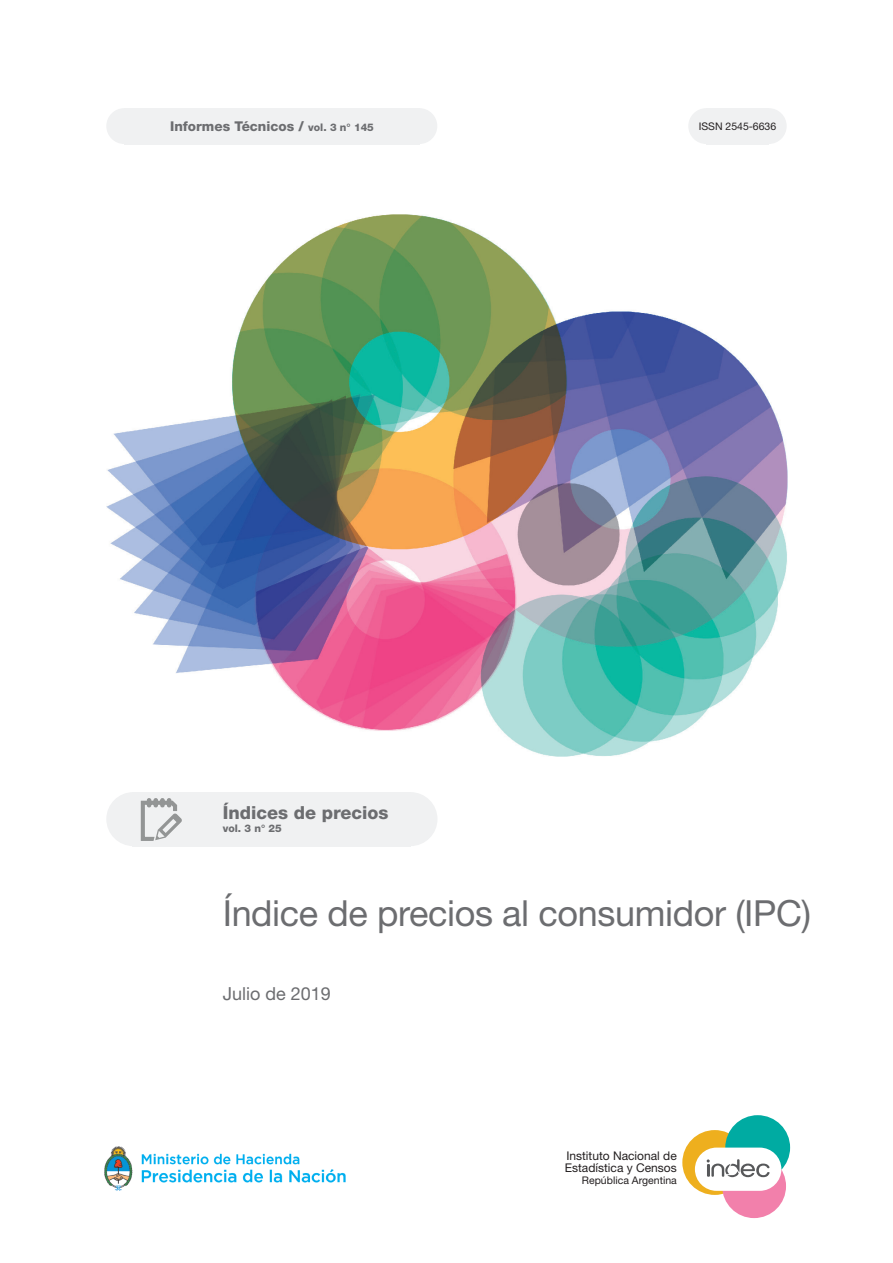
<style>
.page{position:relative;width:893px;height:1263px;background:#fff}
.page>*{position:absolute;margin:0;border:0;box-sizing:border-box;transform-origin:0 0}
.t1{font:36px "Helvetica Neue LT Std";letter-spacing:-.01em;color:#6c6d70}
.t2{font:800 18px "Helvetica Neue LT Std";color:#6c6d70}
.t3{font:18px "Helvetica Neue LT Std";color:#6c6d70}
.t4{font:800 13.5px "Helvetica Neue LT Std";color:#6c6d70}
.t5{font:12px/12px "Helvetica Neue LT Std";color:#231f20}
.t6{font:10.5px "Helvetica Neue LT Std";color:#231f20}
.t7{font:800 10.5px "Helvetica Neue LT Std";color:#6c6d70}
.s1{font-size:10.5px}
</style>
<div class="page">
<div style="left:128px;top:108px;width:287px;height:36px;background:#f0f1f2"></div>
<svg style="left:710px;top:108px;width:55px;height:36px"></svg>
<div style="left:106px;top:108px;width:36px;height:36px;background:#f0f1f2;border-radius:50%"></div>
<div style="left:106px;top:792px;width:54px;height:54px;background:#f0f1f2;border-radius:50%"></div>
<div style="left:383px;top:792px;width:54px;height:54px;background:#f0f1f2;border-radius:50%"></div>
<div style="left:688px;top:108px;width:36px;height:36px;background:#f0f1f2;border-radius:50%"></div>
<div style="left:401px;top:108px;width:36px;height:36px;background:#f0f1f2;border-radius:50%"></div>
<div style="left:751px;top:108px;width:36px;height:36px;background:#f0f1f2;border-radius:50%"></div>
<div style="left:682px;top:1130px;width:65px;height:65px;background:#eeaf1e;border-radius:50%"></div>
<div style="left:725px;top:1115px;width:65px;height:65px;background:#00aba2;border-radius:50%"></div>
<div style="left:722px;top:1154px;width:64px;height:64px;background:#f280ab;border-radius:50%"></div>
<div style="left:695px;top:1147px;width:86px;height:44px;background:#fff;border-radius:22px"></div>
<svg style="left:707px;top:1159px;width:63px;height:18px"></svg>
<div style="left:138px;top:792px;width:267px;height:54px;background:#f0f1f2"></div>
<img style="left:104px;top:1146px;width:242px;height:45px">
<img style="left:106px;top:215px;width:682px;height:541px">
<p class="t4" style="left:170px;top:118px;width:205px">Informes Técnicos / <span class="s1">vol. 3 n° 145</span></p>
<h2 class="t2" style="left:223px;top:802px;width:167px">Índices de precios</h2>
<p class="t7" style="left:223px;top:822px;width:61px">vol. 3 n° 25</p>
<p class="t6" style="left:699px;top:120px;width:79px">ISSN 2545-6636</p>
<h1 class="t1" style="left:223px;top:891px;width:590px">Índice de precios al consumidor (IPC)</h1>
<h2 class="t3" style="left:223px;top:983px;width:110px">Julio de 2019</h2>
<p class="t5" style="left:565px;top:1150px;width:114px">Instituto Nacional de<br>Estadística y Censos</p>
<p class="t6" style="left:582px;top:1174px;width:96px">República Argentina</p>
</div>
